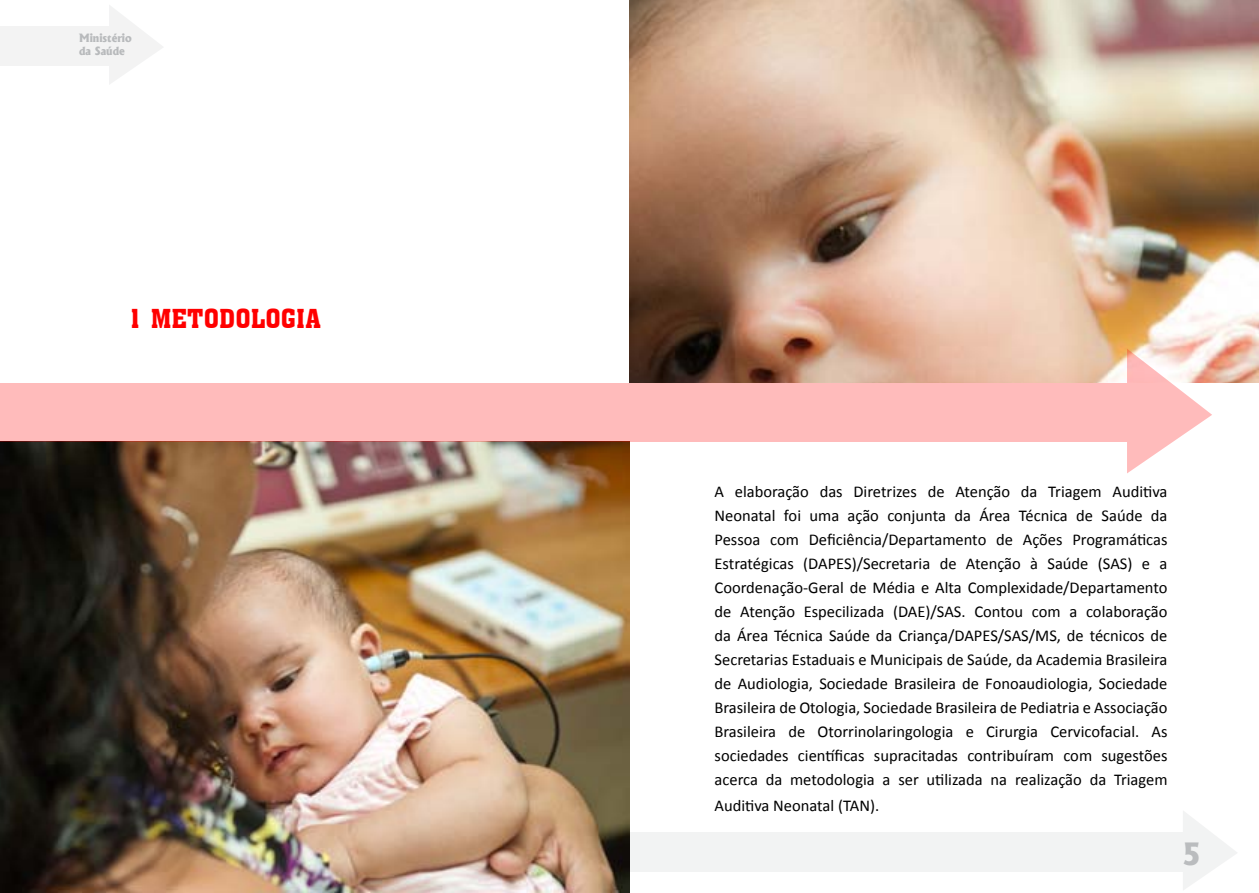
<style>
.page{position:relative;width:1259px;height:893px;background:#fff}
.page>*{position:absolute;margin:0;border:0;box-sizing:border-box;transform-origin:0 0}
.t1{font:800 29.4px "Albertus";color:#babcbe}
.t2{font:25.5px "Aachen BT";color:#f00}
.t3{font:16.5px/24px "Calibri";color:#000;text-align:justify}
.t4{font:800 10.95px/13px "Albertus";color:#b8babc}
</style>
<div class="page">
<div style="left:21px;top:832px;width:1181px;height:39px;background:#f2f3f3"></div>
<svg style="left:1183px;top:811px;width:54px;height:79px"></svg>
<div style="left:0;top:27px;width:129px;height:39px;background:#f3f3f3"></div>
<svg style="left:109px;top:5px;width:54px;height:79px"></svg>
<img style="left:629px;top:0;width:630px;height:383px">
<img style="left:0;top:441px;width:629px;height:452px">
<div style="left:0;top:383px;width:629px;height:58px;background:#fbb"></div>
<div style="left:629px;top:383px;width:528px;height:58px;background:#fbb"></div>
<svg style="left:1127px;top:349px;width:85px;height:124px"></svg>
<p class="t4" style="left:79px;top:32px;width:54px">Ministério da Saúde</p>
<p class="t2" style="left:128px;top:302px;width:194px">1 METODOLOGIA</p>
<p class="t3" style="left:714px;top:479px;width:454px">A elaboração das Diretrizes de Atenção da Triagem Auditiva Neonatal foi uma ação conjunta da Área Técnica de Saúde da Pessoa com Deficiência/Departamento de Ações Programáticas Estratégicas (DAPES)/Secretaria de Atenção à Saúde (SAS) e a Coordenação-Geral de Média e Alta Complexidade/Departamento de Atenção Especilizada (DAE)/SAS. Contou com a colaboração da Área Técnica Saúde da Criança/DAPES/SAS/MS, de técnicos de Secretarias Estaduais e Municipais de Saúde, da Academia Brasileira de Audiologia, Sociedade Brasileira de Fonoaudiologia, Sociedade Brasileira de Otologia, Sociedade Brasileira de Pediatria e Associação Brasileira de Otorrinolaringologia e Cirurgia Cervicofacial. As sociedades científicas supracitadas contribuíram com sugestões acerca da metodologia a ser utilizada na realização da Triagem</p>
<p class="t3" style="left:714px;top:792px;width:166px">Auditiva Neonatal (TAN).</p>
<p class="t1" style="left:1182px;top:835px;width:21px">5</p>
</div>
